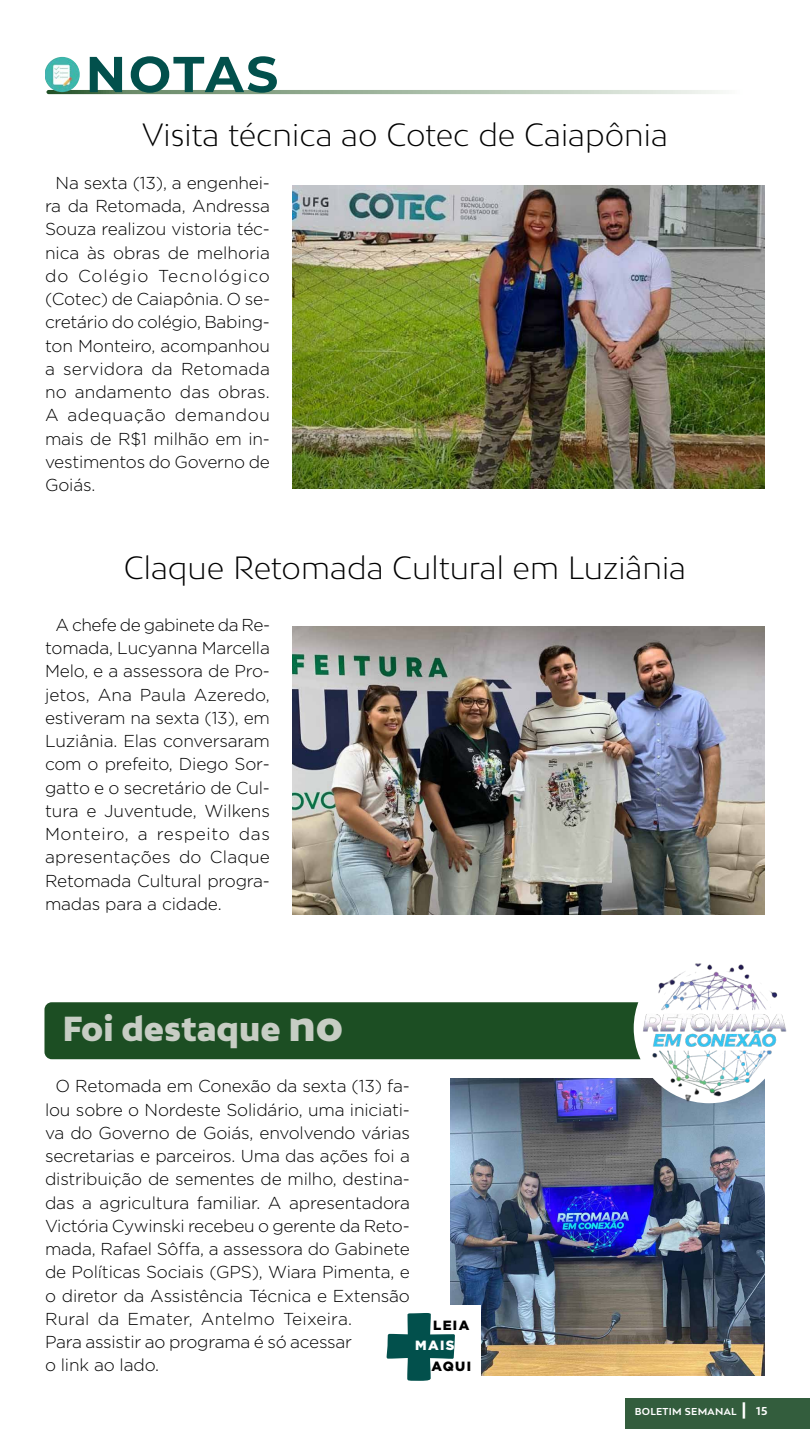
<style>
.page{position:relative;width:810px;height:1440px;background:#fff}
.page>*{position:absolute;margin:0;border:0;box-sizing:border-box;transform-origin:0 0}
.t1{font:700 50.32px "Montserrat";letter-spacing:.045em;color:#02504c}
.t2{font:900 32.85px "Bw Mitga";color:#c7cdc4}
.t3{font:300 30.38px "Bw Mitga";color:#000}
.t4{font:300 17.25px/23.2px "Gotham";letter-spacing:-.01em;color:#000;text-align:justify}
.t5{font:900 13.35px "Gotham";letter-spacing:.1em;color:#000}
.t6{font:900 13.35px "Gotham";color:#fff}
.t7{font:700 9.45px "Bw Mitga";letter-spacing:.03em;color:#fff}
.s1{font-size:40.5px}
.s2{font-size:16.27px}
.s3{font-size:10.88px}
</style>
<div class="page">
<div style="left:625px;top:1398px;width:185px;height:31px;background:#335d3d"></div>
<svg style="left:46px;top:90px;width:719px;height:4px"></svg>
<img style="left:45px;top:57px;width:35px;height:35px">
<img style="left:292px;top:185px;width:473px;height:304px">
<img style="left:292px;top:626px;width:473px;height:288px">
<div style="left:44px;top:1002px;width:721px;height:57px;background:#1c4e23;border-radius:7px"></div>
<img style="left:450px;top:1079px;width:315px;height:297px">
<div style="left:352px;top:1305px;width:129px;height:83px;background:#fff"></div>
<svg style="left:387px;top:1313px;width:68px;height:68px"></svg>
<img style="left:614px;top:963px;width:173px;height:148px">
<h1 class="t1" style="left:86px;top:38px;width:194px">NOTAS</h1>
<h3 class="t3" style="left:142px;top:114px;width:527px">Visita técnica ao Cotec de Caiapônia</h3>
<p class="t4" style="left:45px;top:171px;width:227px;text-indent:11px">Na sexta (13), a engenhei&shy;ra da Retomada, Andressa Souza realizou vistoria téc&shy;nica às obras de melhoria do Colégio Tecnológico (Cotec) de Caiapônia. O se&shy;cretário do colégio, Babing&shy;ton Monteiro, acompanhou a servidora da Retomada no andamento das obras.<br>A adequação demandou mais de R$1 milhão em in&shy;vestimentos do Governo de Goiás.</p>
<h3 class="t3" style="left:124px;top:547px;width:564px">Claque Retomada Cultural em Luziânia</h3>
<p class="t4" style="left:45px;top:613px;width:227px;text-indent:11px">A chefe de gabinete da Re&shy;tomada, Lucyanna Marcella Melo, e a assessora de Pro&shy;jetos, Ana Paula Azeredo, estiveram na sexta (13), em Luziânia. Elas conversaram com o prefeito, Diego Sor&shy;gatto e o secretário de Cul&shy;tura e Juventude, Wilkens Monteiro, a respeito das apresentações do Claque Retomada Cultural progra&shy;madas para a cidade.</p>
<h2 class="t2" style="left:62px;top:1007px;width:282px">Foi destaque <span class="s1">no</span></h2>
<p class="t4" style="left:45px;top:1074px;width:367px;text-align:left;text-indent:11px">O Retomada em Conexão da sexta (13) fa&shy;lou sobre o Nordeste Solidário, uma iniciati&shy;va do Governo de Goiás, envolvendo várias secretarias e parceiros. Uma das ações foi a distribuição de sementes de milho, destina&shy;das a agricultura familiar. A apresentadora Victória Cywinski recebeu o gerente da Reto&shy;mada, Rafael Sôffa, a assessora do Gabinete de Políticas Sociais (GPS), Wiara Pimenta, e o diretor da Assistência Técnica e Extensão Rural da Emater, Antelmo Teixeira.<br>Para assistir ao programa é só acessar<br>o link ao lado.</p>
<p class="t5" style="left:433px;top:1316px;width:38px">LEIA</p>
<p class="t5" style="left:431px;top:1357px;width:41px">AQUI</p>
<p class="t6" style="left:415px;top:1336px;width:41px">MAIS</p>
<p class="t7" style="left:635px;top:1405px;width:134px">BOLETIM SEMANAL <span class="s2">|</span> <span class="s3">15</span></p>
</div>
